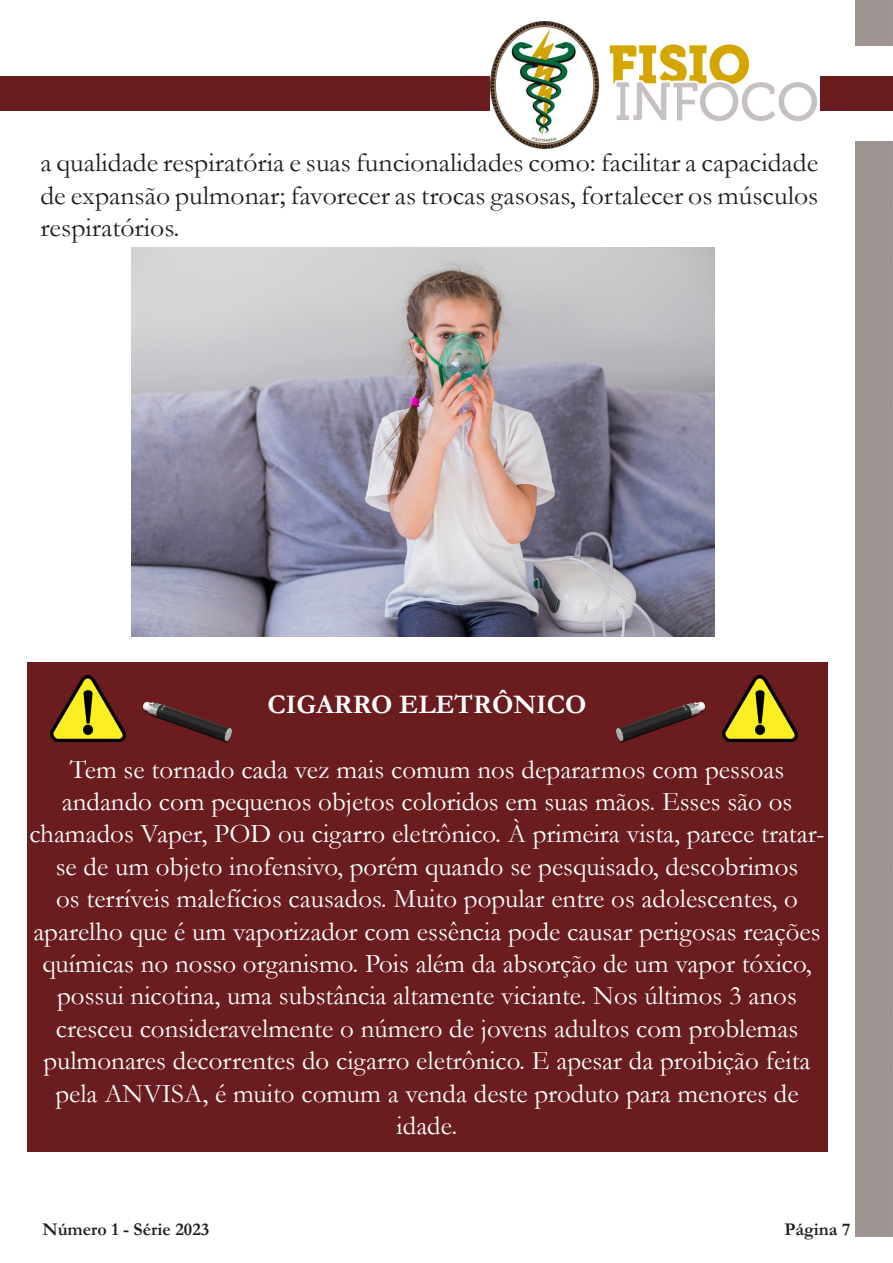
<style>
.page{position:relative;width:893px;height:1263px;background:#fff}
.page>*{position:absolute;margin:0;border:0;box-sizing:border-box;transform-origin:0 0}
.t1{font:27px/32.4px "Garamond";color:#fff;text-align:center}
.t2{font:27px/32.4px "Garamond";color:#231f20;text-align:justify}
.t3{font:700 27px "Garamond";color:#fff}
.t4{font:700 18px "Garamond";color:#231f20}
</style>
<div class="page">
<div style="left:856px;top:0;width:37px;height:1236px;background:#9e9492"></div>
<div style="left:0;top:76px;width:893px;height:35px;background:#6b1c1f"></div>
<div style="left:847px;top:111px;width:46px;height:30px;background:#fff"></div>
<div style="left:847px;top:46px;width:46px;height:30px;background:#fff"></div>
<img style="left:490px;top:22px;width:329px;height:126px">
<div style="left:27px;top:663px;width:800px;height:489px;background:#6b1c1f"></div>
<img style="left:51px;top:676px;width:74px;height:66px">
<img style="left:723px;top:676px;width:74px;height:66px">
<img style="left:131px;top:662px;width:111px;height:81px">
<img style="left:605px;top:662px;width:111px;height:81px">
<img style="left:131px;top:248px;width:583px;height:389px">
<p class="t2" style="left:40px;top:146px;width:779px">a qualidade respiratória e suas funcionalidades como: facilitar a capacidade de expansão pulmonar; favorecer as trocas gasosas, fortalecer os músculos respiratórios.</p>
<p class="t3" style="left:268px;top:686px;width:321px">CIGARRO ELETRÔNICO</p>
<p class="t1" style="left:29px;top:752px;width:797px">Tem se tornado cada vez mais comum nos depararmos com pessoas andando com pequenos objetos coloridos em suas mãos. Esses são os chamados Vaper, POD ou cigarro eletrônico. À primeira vista, parece tratar&shy;se de um objeto inofensivo, porém quando se pesquisado, descobrimos<br>os terríveis malefícios causados. Muito popular entre os adolescentes, o aparelho que é um vaporizador com essência pode causar perigosas reações químicas no nosso organismo. Pois além da absorção de um vapor tóxico, possui nicotina, uma substância altamente viciante. Nos últimos 3 anos cresceu consideravelmente o número de jovens adultos com problemas pulmonares decorrentes do cigarro eletrônico. E apesar da proibição feita pela ANVISA, é muito comum a venda deste produto para menores de idade.</p>
<p class="t4" style="left:43px;top:1217px;width:168px">Número 1 - Série 2023</p>
<p class="t4" style="left:784px;top:1217px;width:68px">Página 7</p>
</div>
